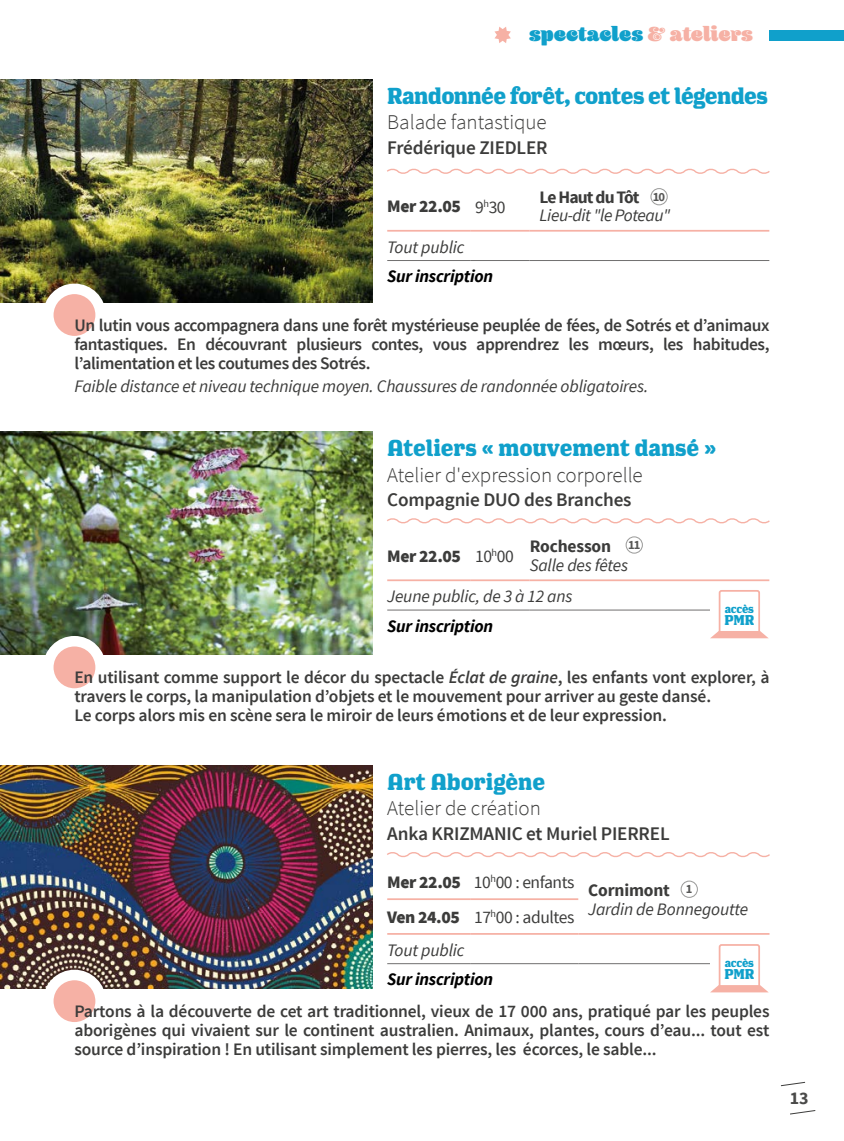
<style>
.page{position:relative;width:844px;height:1141px;background:#fff}
.page>*{position:absolute;margin:0;border:0;box-sizing:border-box;transform-origin:0 0}
.Titre_animation_arts_vivants{font:700 22.75px "Los Feliz OT";letter-spacing:-.02em;color:#10a0cb}
.Contenu_texte{font:300 21px "Source Sans Pro";color:#3c3c3b}
.Titre_thème{font:900 21px "Blenny";color:#10a0cb}
.Contenu_texte-2{font:600 19.25px "Source Sans Pro";letter-spacing:-.01em;color:#3c3c3b}
.t1{font:700 17.85px "Source Sans Pro";color:#4a4a49}
.Contenu_texte-3{font:600 17.5px/19.2px "Source Sans Pro";letter-spacing:-.01em;color:#3c3c3b;text-align:justify}
.Contenu_texte-4{font:italic 17.5px "Source Sans Pro";letter-spacing:-.01em;color:#3c3c3b}
.Contenu_texte-5{font:italic 700 17.5px "Source Sans Pro";letter-spacing:-.015em;color:#000}
.Contenu_texte-6{font:17.5px "Source Sans Pro";letter-spacing:-.025em;color:#3c3c3b}
.Contenu_texte-7{font:900 17.5px "Source Sans Pro";letter-spacing:-.025em;color:#3c3c3b}
.Contenu_texte-8{font:700 17.5px "Source Sans Pro";letter-spacing:-.01em;color:#3c3c3b}
.Contenu_texte-9{font:700 17.5px "Source Sans Pro";letter-spacing:-.05em;color:#3c3c3b}
.Titre_animation_arts_vivants-2{font:700 14px "Los Feliz OT";letter-spacing:-.02em;color:#10a0cb}
.Titre_thème-2{font:700 12.6px "Source Sans Pro";color:#575756}
.Titre_animation_arts_vivants-3{font:700 11.38px "Los Feliz OT";letter-spacing:-.02em;color:#10a0cb}
.s1{color:#f6b1a5}
.s2{font-style:italic}
</style>
<div class="page">
<div style="left:769px;top:30px;width:74px;height:11px;background:#10a0cb"></div>
<svg style="left:494px;top:27px;width:16px;height:16px"></svg>
<img style="left:0;top:432px;width:372px;height:223px">
<svg style="left:387px;top:518px;width:383px;height:6px"></svg>
<hr style="left:387px;top:579px;width:83px;height:2px;background:#f6b1a5">
<hr style="left:470px;top:579px;width:59px;height:2px;background:#f6b1a5">
<hr style="left:529px;top:579px;width:240px;height:2px;background:#f6b1a5">
<hr style="left:387px;top:610px;width:83px;height:1px;background:#706f6f">
<hr style="left:470px;top:610px;width:59px;height:1px;background:#706f6f">
<hr style="left:529px;top:610px;width:240px;height:1px;background:#706f6f">
<div style="left:710px;top:595px;width:65px;height:43px;background:#fff"></div>
<div style="left:718px;top:590px;width:41px;height:45px;border:2px solid #f6b1a5;border-radius:2px"></div>
<svg style="left:710px;top:631px;width:58px;height:7px"></svg>
<div style="left:625px;top:536px;width:17px;height:18px;border:1px solid #9d9d9c;border-radius:50%"></div>
<svg style="left:48px;top:641px;width:53px;height:53px;fill:#f6b1a5"></svg>
<div style="left:43px;top:636px;width:63px;height:63px;border:10px solid #fff;border-radius:50%"></div>
<img style="left:0;top:79px;width:372px;height:224px">
<svg style="left:387px;top:168px;width:383px;height:6px"></svg>
<hr style="left:387px;top:230px;width:83px;height:2px;background:#f6b1a5">
<hr style="left:470px;top:230px;width:59px;height:2px;background:#f6b1a5">
<hr style="left:529px;top:230px;width:240px;height:2px;background:#f6b1a5">
<hr style="left:387px;top:260px;width:83px;height:1px;background:#706f6f">
<hr style="left:470px;top:260px;width:59px;height:1px;background:#706f6f">
<hr style="left:529px;top:260px;width:240px;height:1px;background:#706f6f">
<div style="left:650px;top:188px;width:17px;height:17px;border:1px solid #9d9d9c;border-radius:50%"></div>
<svg style="left:48px;top:289px;width:53px;height:52px;background:#f7bdb3"></svg>
<div style="left:43px;top:284px;width:63px;height:62px;border:10px solid #fff;border-radius:50%"></div>
<svg style="left:387px;top:852px;width:383px;height:6px"></svg>
<img style="left:0;top:765px;width:372px;height:224px">
<hr style="left:387px;top:898px;width:83px;height:2px;background:#f6b1a5">
<hr style="left:470px;top:898px;width:108px;height:2px;background:#f6b1a5">
<hr style="left:387px;top:933px;width:83px;height:2px;background:#f6b1a5">
<hr style="left:470px;top:933px;width:108px;height:2px;background:#f6b1a5">
<hr style="left:578px;top:933px;width:191px;height:2px;background:#f6b1a5">
<hr style="left:387px;top:963px;width:83px;height:1px;background:#706f6f">
<hr style="left:470px;top:963px;width:108px;height:1px;background:#706f6f">
<hr style="left:578px;top:963px;width:191px;height:1px;background:#706f6f">
<div style="left:710px;top:946px;width:65px;height:56px;background:#fff"></div>
<div style="left:718px;top:944px;width:41px;height:45px;border:2px solid #f6b1a5;border-radius:2px"></div>
<svg style="left:711px;top:985px;width:57px;height:7px"></svg>
<div style="left:680px;top:881px;width:17px;height:17px;border:1px solid #9d9d9c;border-radius:50%"></div>
<svg style="left:48px;top:975px;width:53px;height:52px;fill:#f6b1a5"></svg>
<div style="left:43px;top:970px;width:63px;height:63px;border:10px solid #fff;border-radius:50%"></div>
<svg style="left:781px;top:1082px;width:24px;height:4px"></svg>
<svg style="left:790px;top:1110px;width:25px;height:4px"></svg>
<p class="Titre_thème" style="left:529px;top:21px;width:225px">spectacles <span class="s1">&amp; ateliers</span></p>
<p class="Titre_animation_arts_vivants" style="left:387px;top:84px;width:382px">Randonnée forêt, contes et légendes</p>
<p class="Contenu_texte" style="left:387px;top:110px;width:161px">Balade fantastique</p>
<p class="Contenu_texte-2" style="left:387px;top:135px;width:162px">Frédérique ZIEDLER</p>
<p class="Contenu_texte-7" style="left:387px;top:195px;width:75px">Mer 22.05</p>
<p class="Contenu_texte-6" style="left:475px;top:196px;width:32px">9<sup>h</sup>30</p>
<p class="Contenu_texte-4" style="left:387px;top:236px;width:79px">Tout public</p>
<p class="Contenu_texte-5" style="left:387px;top:265px;width:107px">Sur inscription</p>
<p class="Contenu_texte-9" style="left:539px;top:186px;width:101px">Le Haut du Tôt</p>
<p class="Contenu_texte-4" style="left:539px;top:204px;width:132px">Lieu-dit "le Poteau"</p>
<p class="Titre_thème-2" style="left:652px;top:188px;width:14px">10</p>
<p class="Contenu_texte-3" style="left:74px;top:316px;width:696px">Un lutin vous accompagnera dans une forêt mystérieuse peuplée de fées, de Sotrés et d’animaux fantastiques. En découvrant plusieurs contes, vous apprendrez les mœurs, les habitudes, l’alimentation et les coutumes des Sotrés.</p>
<p class="Contenu_texte-4" style="left:74px;top:375px;width:575px">Faible distance et niveau technique moyen. Chaussures de randonnée obligatoires.</p>
<p class="Titre_animation_arts_vivants" style="left:387px;top:437px;width:330px">Ateliers « mouvement dansé »</p>
<p class="Contenu_texte" style="left:387px;top:462px;width:257px">Atelier d'expression corporelle</p>
<p class="Contenu_texte-2" style="left:387px;top:487px;width:246px">Compagnie DUO des Branches</p>
<p class="Contenu_texte-8" style="left:529px;top:535px;width:83px">Rochesson</p>
<p class="Contenu_texte-4" style="left:529px;top:555px;width:100px">Salle des fêtes</p>
<p class="Contenu_texte-4" style="left:387px;top:585px;width:187px">Jeune public, de 3 à 12 ans</p>
<p class="Contenu_texte-5" style="left:387px;top:615px;width:107px">Sur inscription</p>
<p class="Titre_thème-2" style="left:628px;top:537px;width:14px">11</p>
<p class="Contenu_texte-7" style="left:387px;top:544px;width:75px">Mer 22.05</p>
<p class="Contenu_texte-6" style="left:475px;top:545px;width:40px">10<sup>h</sup>00</p>
<p class="Titre_animation_arts_vivants-3" style="left:724px;top:603px;width:31px">accès</p>
<p class="Titre_animation_arts_vivants-2" style="left:724px;top:613px;width:31px">PMR</p>
<p class="Contenu_texte-3" style="left:74px;top:668px;width:696px">En utilisant comme support le décor du spectacle <span class="s2">Éclat de graine</span>, les enfants vont explorer, à travers le corps, la manipulation d’objets et le mouvement pour arriver au geste dansé.</p>
<p class="Contenu_texte-3" style="left:74px;top:707px;width:593px">Le corps alors mis en scène sera le miroir de leurs émotions et de leur expression.</p>
<p class="Titre_animation_arts_vivants" style="left:387px;top:770px;width:159px">Art Aborigène</p>
<p class="Contenu_texte" style="left:387px;top:796px;width:155px">Atelier de création</p>
<p class="Contenu_texte-2" style="left:387px;top:821px;width:284px">Anka KRIZMANIC et Muriel PIERREL</p>
<p class="Contenu_texte-7" style="left:387px;top:871px;width:75px">Mer 22.05</p>
<p class="Contenu_texte-6" style="left:473px;top:871px;width:102px">10<sup>h</sup>00 : enfants</p>
<p class="Contenu_texte-7" style="left:387px;top:906px;width:74px">Ven 24.05</p>
<p class="Contenu_texte-6" style="left:474px;top:906px;width:102px">17<sup>h</sup>00 : adultes</p>
<p class="Contenu_texte-4" style="left:387px;top:939px;width:79px">Tout public</p>
<p class="Contenu_texte-5" style="left:387px;top:968px;width:107px">Sur inscription</p>
<p class="Contenu_texte-8" style="left:588px;top:879px;width:83px">Cornimont</p>
<p class="Contenu_texte-4" style="left:588px;top:898px;width:162px">Jardin de Bonnegoutte</p>
<p class="Titre_thème-2" style="left:685px;top:881px;width:8px">1</p>
<p class="Titre_animation_arts_vivants-3" style="left:724px;top:957px;width:31px">accès</p>
<p class="Titre_animation_arts_vivants-2" style="left:724px;top:967px;width:31px">PMR</p>
<p class="Contenu_texte-3" style="left:74px;top:1002px;width:696px">Partons à la découverte de cet art traditionnel, vieux de 17 000 ans, pratiqué par les peuples aborigènes qui vivaient sur le continent australien. Animaux, plantes, cours d’eau... tout est source d’inspiration ! En utilisant simplement les pierres, les écorces, le sable...</p>
<p class="t1" style="left:789px;top:1086px;width:20px">13</p>
</div>
